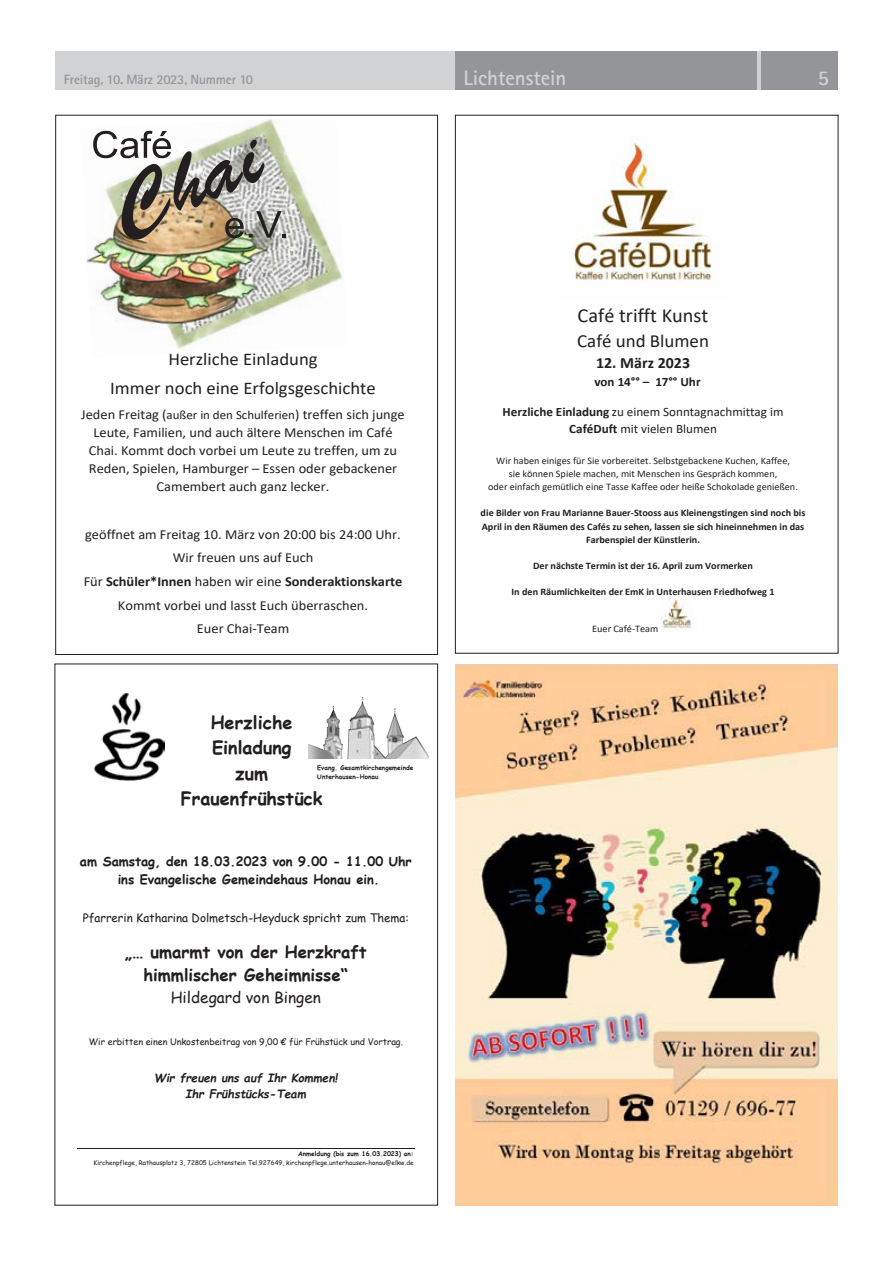
<style>
.page{position:relative;width:893px;height:1263px;background:#fff}
.page>*{position:absolute;margin:0;border:0;box-sizing:border-box;transform-origin:0 0}
.t1{font:700 21px "Rotis Sans Serif Std";color:#d1d2d4}
.t2{font:19.8px "Calibri";color:#231f20}
.t3{font:18.45px "Calibri";color:#231f20}
.t4{font:700 18px/25px "Comic Sans MS";color:#231f20;text-align:center}
.t5{font:17.85px/29.1px "Calibri";color:#231f20;text-align:center;scale:1.04 1}
.t6{font:700 16.8px/23.2px "Comic Sans MS";color:#231f20;text-align:center}
.t7{font:700 15.6px "Calibri";color:#231f20}
.t8{font:15.45px "Comic Sans MS";color:#231f20}
.t9{font:13.8px/18.1px "Calibri";color:#231f20;text-align:center;scale:1.04 1}
.t10{font:700 13.5px "Rotis Sans Serif Std";letter-spacing:-.015em;color:#939598}
.t11{font:700 12.9px/17.9px "Comic Sans MS";color:#231f20;text-align:center}
.t12{font:12.75px/16.8px "Calibri";color:#231f20;text-align:center}
.t13{font:700 12.75px "Calibri";color:#231f20}
.t14{font:11.55px "Comic Sans MS";color:#231f20}
.t15{font:italic 700 11.55px/16.2px "Comic Sans MS";color:#231f20;text-align:center}
.t16{font:700 9.9px/13px "Calibri";color:#231f20;text-align:center}
.t17{font:9.9px/13px "Calibri";color:#231f20;text-align:center}
.t18{font:9px "Comic Sans MS";color:#231f20}
.t19{font:6.45px "Comic Sans MS";color:#231f20}
.t20{font:700 6.45px/9px "Comic Sans MS";color:#231f20}
.s1{font-size:12.45px}
.s2{font-weight:700}
</style>
<div class="page">
<div style="left:55px;top:51px;width:783px;height:38px;background:#d1d2d4"></div>
<div style="left:761px;top:51px;width:77px;height:38px;background:#939598"></div>
<div style="left:455px;top:51px;width:302px;height:38px;background:#939598"></div>
<hr style="left:77px;top:1148px;width:338px;height:1px;background:#231f20">
<img style="left:95px;top:693px;width:70px;height:88px">
<img style="left:309px;top:697px;width:120px;height:62px">
<img style="left:86px;top:119px;width:258px;height:231px">
<svg style="left:93px;top:131px;width:193px;height:108px"></svg>
<img style="left:574px;top:140px;width:138px;height:140px">
<img style="left:660px;top:599px;width:34px;height:31px">
<img style="left:456px;top:664px;width:382px;height:541px">
<p class="t10" style="left:64px;top:71px;width:191px">Freitag, 10. März 2023, Nummer 10</p>
<h1 class="t1" style="left:463px;top:65px;width:105px">Lichtenstein</h1>
<h1 class="t1" style="left:818px;top:65px;width:13px">5</h1>
<p class="t5" style="left:110px;top:344px;width:257px">Herzliche Einladung<br>Immer noch eine Erfolgsgeschichte</p>
<p class="t9" style="left:81px;top:405px;width:313px">Jeden Freitag (<span class="s1">außer in den Schulferien</span>) treffen sich junge Leute, Familien, und auch ältere Menschen im Café Chai. Kommt doch vorbei um Leute zu treffen, um zu Reden, Spielen, Hamburger – Essen oder gebackener Camembert auch ganz lecker.</p>
<p class="t9" style="left:84px;top:522px;width:308px;line-height:23.5px">geöffnet am Freitag 10. März von 20:00 bis 24:00 Uhr.<br>Wir freuen uns auf Euch<br>Für <span class="s2">Schüler*Innen</span> haben wir eine <span class="s2">Sonderaktionskarte </span>Kommt vorbei und lasst Euch überraschen.<br>Euer Chai-Team</p>
<h3 class="t4" style="left:181px;top:709px;width:143px">Herzliche<br>Einladung<br>zum<br>Frauenfrühstück</h3>
<p class="t20" style="left:317px;top:763px;width:98px">Evang. Gesamtkirchengemeinde<br>Unterhausen-Honau</p>
<p class="t11" style="left:80px;top:852px;width:333px">am Samstag, den 18.03.2023 von 9.00 - 11.00 Uhr ins Evangelische Gemeindehaus Honau ein.</p>
<p class="t14" style="left:83px;top:909px;width:328px">Pfarrerin Katharina Dolmetsch-Heyduck spricht zum Thema:</p>
<p class="t6" style="left:125px;top:939px;width:244px">„… umarmt von der Herzkraft himmlischer Geheimnisse“</p>
<p class="t8" style="left:171px;top:986px;width:152px">Hildegard von Bingen</p>
<p class="t18" style="left:89px;top:1035px;width:316px">Wir erbitten einen Unkostenbeitrag von 9,00 € für Frühstück und Vortrag.</p>
<p class="t15" style="left:154px;top:1069px;width:185px">Wir freuen uns auf Ihr Kommen!<br>Ihr Frühstücks-Team</p>
<p class="t20" style="left:298px;top:1149px;width:117px">Anmeldung (bis zum 16.03.2023) an:</p>
<p class="t19" style="left:93px;top:1158px;width:322px">Kirchenpflege, Rathausplatz 3, 72805 Lichtenstein Tel.927649, kirchenpflege.unterhausen-honau@elkw.de</p>
<h2 class="t2" style="left:578px;top:301px;width:132px">Café trifft Kunst</h2>
<h3 class="t3" style="left:577px;top:328px;width:133px">Café und Blumen</h3>
<p class="t7" style="left:596px;top:352px;width:96px">12. März 2023</p>
<p class="t13" style="left:594px;top:373px;width:108px">von 14°° – 17°° Uhr</p>
<p class="t12" style="left:503px;top:403px;width:282px"><span class="s2">Herzliche Einladung</span> zu einem Sonntagnachmittag im<br><span class="s2">CaféDuft</span> mit vielen Blumen</p>
<p class="t17" style="left:488px;top:454px;width:311px">Wir haben einiges für Sie vorbereitet. Selbstgebackene Kuchen, Kaffee,<br>sie können Spiele machen, mit Menschen ins Gespräch kommen,<br>oder einfach gemütlich eine Tasse Kaffee oder heiße Schokolade genießen.</p>
<p class="t16" style="left:481px;top:506px;width:326px">die Bilder von Frau Marianne Bauer-Stooss aus Kleinengstingen sind noch bis<br>April in den Räumen des Cafés zu sehen, lassen sie sich hineinnehmen in das<br>Farbenspiel der Künstlerin.</p>
<p class="t16" style="left:533px;top:559px;width:221px">Der nächste Termin ist der 16. April zum Vormerken</p>
<p class="t16" style="left:512px;top:585px;width:264px">In den Räumlichkeiten der EmK in Unterhausen Friedhofweg 1</p>
<p class="t17" style="left:592px;top:622px;width:68px">Euer Café-Team</p>
</div>
